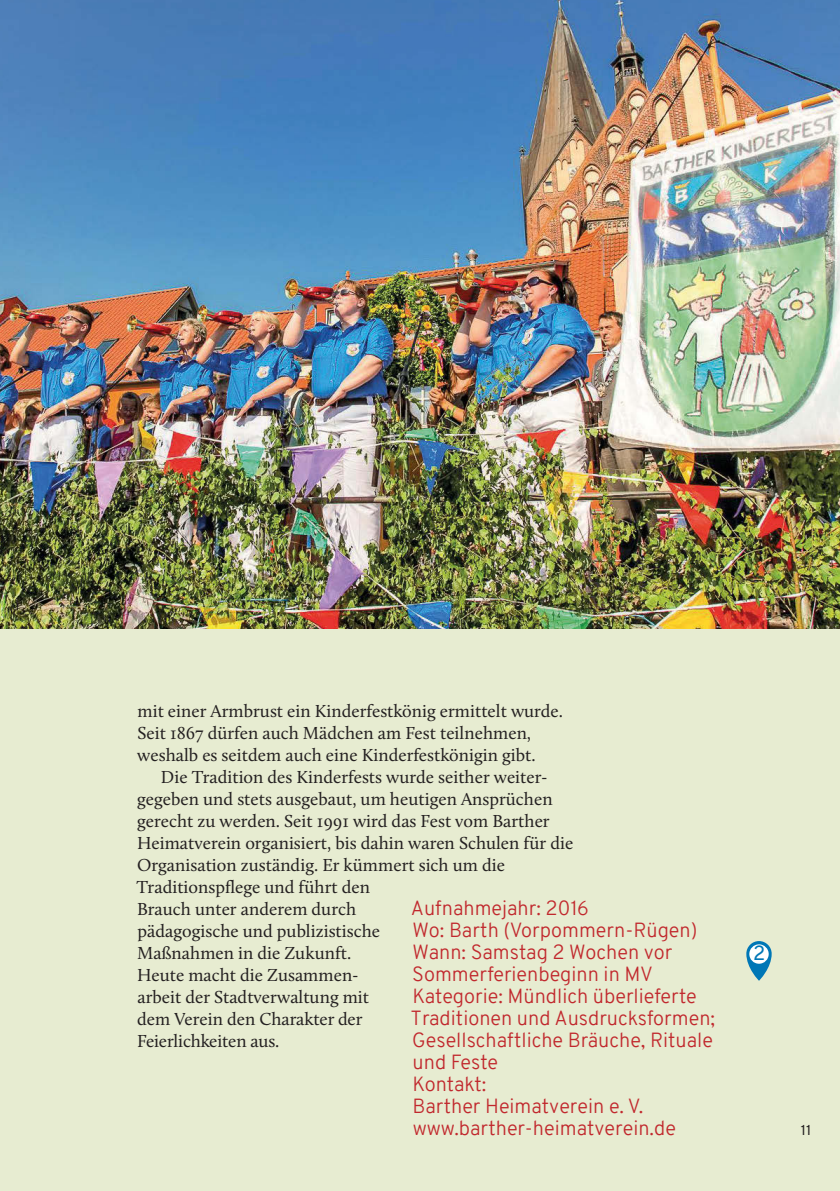
<style>
.page{position:relative;width:840px;height:1191px;background:#fff}
.page>*{position:absolute;margin:0;border:0;box-sizing:border-box;transform-origin:0 0}
.t1{font:300 20px/22px "Overpass";color:#c1282d}
.t2{font:19.8px "Overpass";color:#0077b6}
.t3{font:18px/22px "Calluna";color:#231f20}
.t4{font:14px "Overpass";color:#231f20}
</style>
<div class="page">
<div style="left:0;top:0;width:839px;height:1191px;background:#e7ecd1"></div>
<svg style="left:746px;top:941px;width:25px;height:39px"></svg>
<div style="left:748px;top:944px;width:20px;height:19px;background:#fff;border-radius:50%"></div>
<img style="left:0;top:0;width:839px;height:628px">
<p class="t3" style="left:137px;top:699px;width:427px">mit einer Armbrust ein Kinderfestkönig ermittelt wurde.<br>Seit 1867 dürfen auch Mädchen am Fest teilnehmen, weshalb es seitdem auch eine Kinderfestkönigin gibt.</p>
<p class="t3" style="left:136px;top:765px;width:438px;text-indent:24px">Die Tradition des Kinderfests wurde seither weiter&shy;gegeben und stets ausgebaut, um heutigen Ansprüchen gerecht zu werden. Seit 1991 wird das Fest vom Barther Heimatverein organisiert, bis dahin waren Schulen für die Organisation zuständig. Er kümmert sich um die Traditionspflege und führt den<br>Brauch unter anderem durch<br>pädagogische und publizistische<br>Maßnahmen in die Zukunft.<br>Heute macht die Zusammen-<br>arbeit der Stadtverwaltung mit<br>dem Verein den Charakter der<br>Feierlichkeiten aus.</p>
<p class="t1" style="left:410px;top:897px;width:306px">Aufnahmejahr: 2016<br>Wo: Barth (Vorpommern-Rügen)<br>Wann: Samstag 2 Wochen vor<br>Sommerferienbeginn in MV<br>Kategorie: Mündlich überlieferte<br>Traditionen und Ausdrucksformen;<br>Gesellschaftliche Bräuche, Rituale und Feste<br>Kontakt:<br>Barther Heimatverein e. V. www.barther-heimatverein.de</p>
<p class="t2" style="left:752px;top:939px;width:14px">2</p>
<p class="t4" style="left:800px;top:1120px;width:12px">11</p>
</div>
